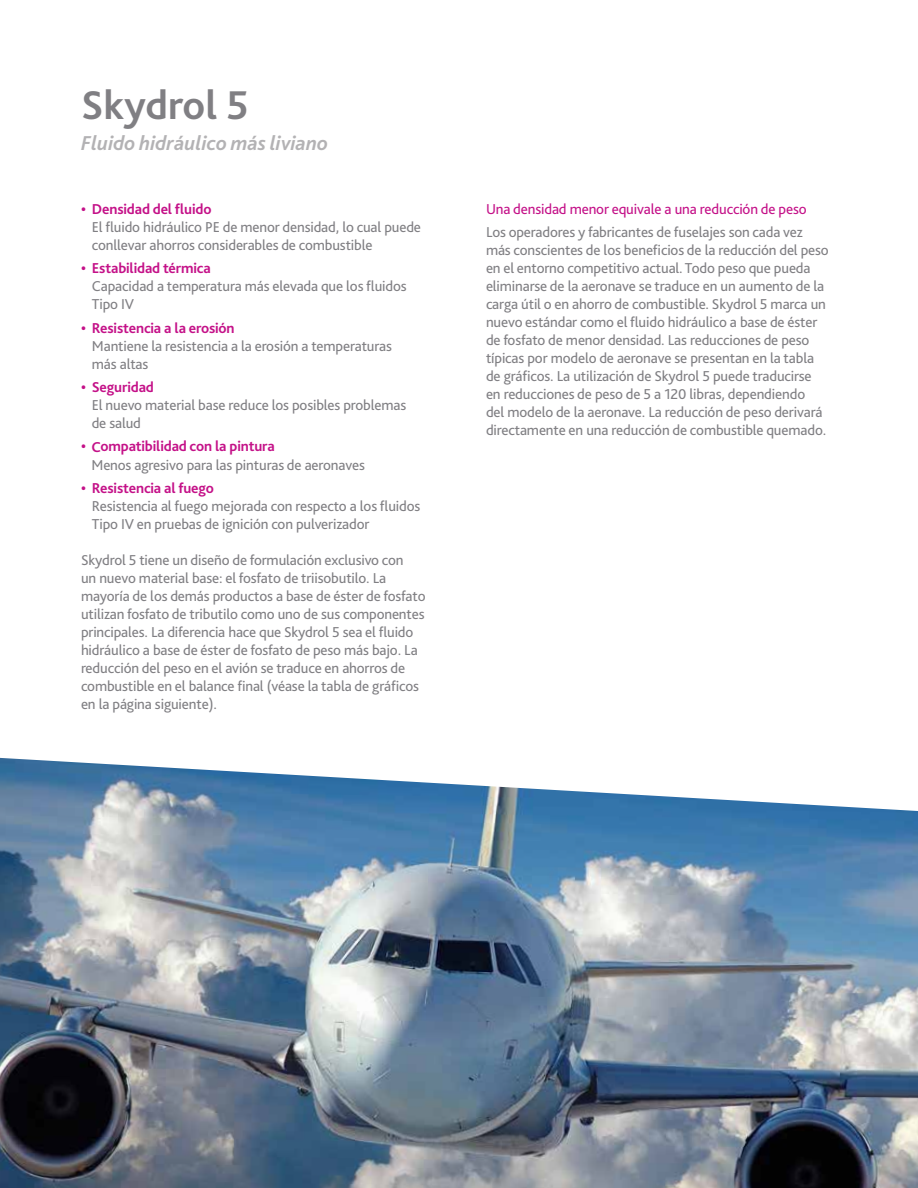
<style>
.page{position:relative;width:918px;height:1188px;background:#fff}
.page>*{position:absolute;margin:0;border:0;box-sizing:border-box;transform-origin:0 0}
.t1{font:700 42px "Bliss 2";color:#807f83}
.t2{font:italic 700 21px "Bliss 2";color:#b3b2b4}
.t3{font:15px/18px "Bliss Pro";letter-spacing:-.01em;color:#807f83}
.t4{font:700 15px "Bliss Pro";letter-spacing:-.01em;color:#c41188}
.t5{font:15px "Bliss Pro";letter-spacing:-.01em;color:#c41188}
</style>
<div class="page">
<img style="left:0;top:758px;width:918px;height:430px">
<h1 class="t1" style="left:81px;top:79px;width:169px">Skydrol 5</h1>
<h2 class="t2" style="left:81px;top:130px;width:249px">Fluido hidráulico más liviano</h2>
<p class="t4" style="left:81px;top:200px;width:132px">• Densidad del fluido</p>
<p class="t3" style="left:92px;top:218px;width:331px">El fluido hidráulico PE de menor densidad, lo cual puede conllevar ahorros considerables de combustible</p>
<p class="t4" style="left:81px;top:259px;width:131px">• Estabilidad térmica</p>
<p class="t3" style="left:92px;top:277px;width:316px">Capacidad a temperatura más elevada que los fluidos<br>Tipo IV</p>
<p class="t4" style="left:81px;top:318px;width:155px">• Resistencia a la erosión</p>
<p class="t3" style="left:92px;top:336px;width:302px">Mantiene la resistencia a la erosión a temperaturas más altas</p>
<p class="t4" style="left:81px;top:378px;width:75px">• Seguridad</p>
<p class="t3" style="left:92px;top:396px;width:316px">El nuevo material base reduce los posibles problemas de salud</p>
<p class="t4" style="left:81px;top:437px;width:195px">• Compatibilidad con la pintura</p>
<p class="t3" style="left:92px;top:455px;width:275px">Menos agresivo para las pinturas de aeronaves</p>
<p class="t4" style="left:81px;top:479px;width:135px">• Resistencia al fuego</p>
<p class="t3" style="left:92px;top:497px;width:330px">Resistencia al fuego mejorada con respecto a los fluidos<br>Tipo IV en pruebas de ignición con pulverizador</p>
<p class="t3" style="left:81px;top:551px;width:346px">Skydrol 5 tiene un diseño de formulación exclusivo con<br>un nuevo material base: el fosfato de triisobutilo. La mayoría de los demás productos a base de éster de fosfato utilizan fosfato de tributilo como uno de sus componentes principales. La diferencia hace que Skydrol 5 sea el fluido hidráulico a base de éster de fosfato de peso más bajo. La reducción del peso en el avión se traduce en ahorros de combustible en el balance final (véase la tabla de gráficos en la página siguiente).</p>
<p class="t5" style="left:486px;top:200px;width:322px">Una densidad menor equivale a una reducción de peso</p>
<p class="t3" style="left:486px;top:223px;width:344px">Los operadores y fabricantes de fuselajes son cada vez más conscientes de los beneficios de la reducción del peso en el entorno competitivo actual. Todo peso que pueda eliminarse de la aeronave se traduce en un aumento de la carga útil o en ahorro de combustible. Skydrol 5 marca un nuevo estándar como el fluido hidráulico a base de éster de fosfato de menor densidad. Las reducciones de peso típicas por modelo de aeronave se presentan en la tabla de gráficos. La utilización de Skydrol 5 puede traducirse en reducciones de peso de 5 a 120 libras, dependiendo<br>del modelo de la aeronave. La reducción de peso derivará directamente en una reducción de combustible quemado.</p>
</div>
